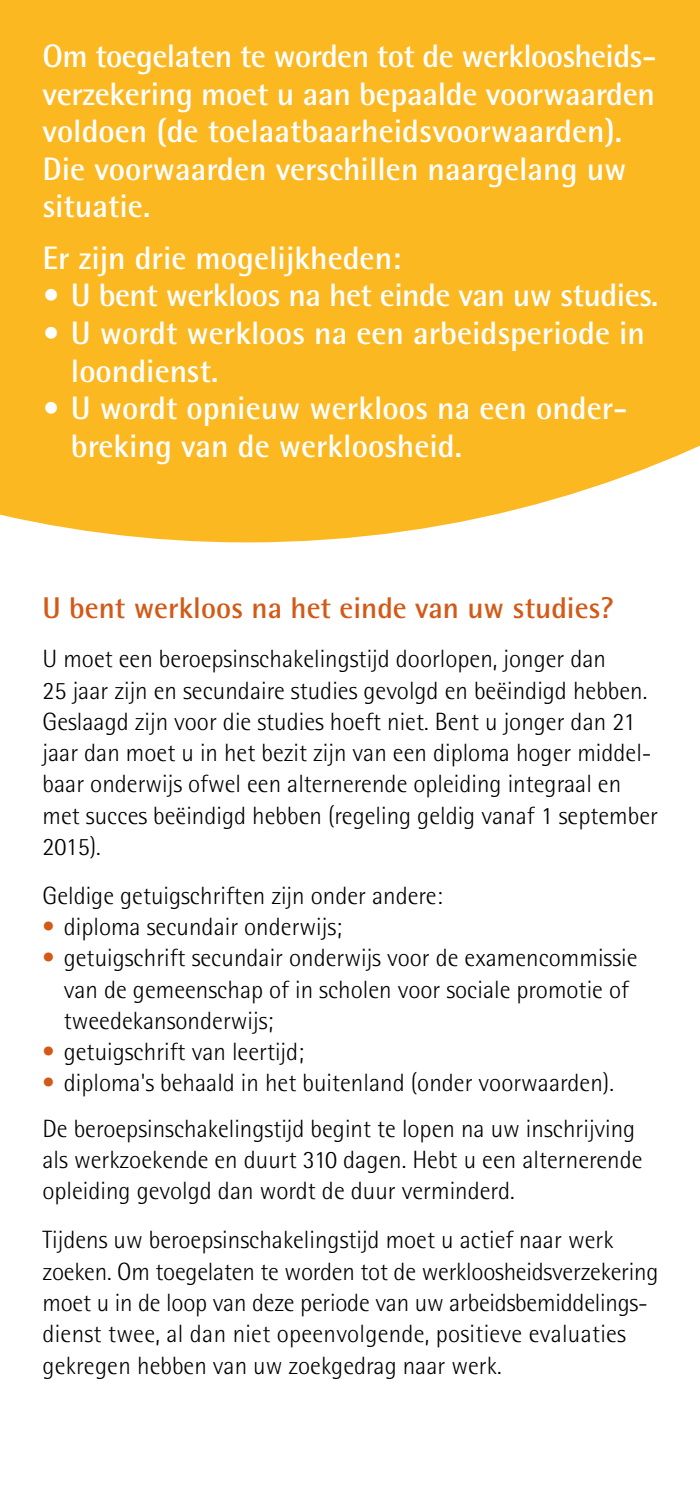
<style>
.page{position:relative;width:700px;height:1489px;background:#fff}
.page>*{position:absolute;margin:0;border:0;box-sizing:border-box;transform-origin:0 0}
.t1{font:700 32.5px/37.5px "Rotis Semi Sans";color:#fff}
.t2{font:700 30px "Rotis Semi Sans";color:#d35917}
.t3{font:300 25px/31.2px "Rotis Semi Sans";color:#000}
.s1{color:#d35917}
</style>
<div class="page">
<div style="left:0;top:0;width:700px;height:542px;background:#fbb821"></div>
<h1 class="t1" style="left:43px;top:37px;width:615px">Om toegelaten te worden tot de werkloosheids&shy;verzekering moet u aan bepaalde voorwaarden voldoen (de toelaatbaarheidsvoorwaarden).<br>Die voorwaarden verschillen naargelang uw situatie.</h1>
<h1 class="t1" style="left:43px;top:239px;width:360px">Er zijn drie mogelijkheden:</h1>
<h1 class="t1" style="left:43px;top:276px;width:617px">• U bent werkloos na het einde van uw studies.</h1>
<h1 class="t1" style="left:71px;top:314px;width:575px;text-indent:-28px">• U wordt werkloos na een arbeidsperiode in loondienst.</h1>
<h1 class="t1" style="left:71px;top:389px;width:558px;text-indent:-28px">• U wordt opnieuw werkloos na een onder&shy;breking van de werkloosheid.</h1>
<p class="t2" style="left:43px;top:589px;width:573px">U bent werkloos na het einde van uw studies?</p>
<p class="t3" style="left:43px;top:643px;width:617px">U moet een beroepsinschakelingstijd doorlopen, jonger dan<br>25 jaar zijn en secundaire studies gevolgd en beëindigd hebben.<br>Geslaagd zijn voor die studies hoeft niet. Bent u jonger dan 21 jaar dan moet u in het bezit zijn van een diploma hoger middel&shy;baar onderwijs ofwel een alternerende opleiding integraal en met succes beëindigd hebben (regeling geldig vanaf 1 september 2015).</p>
<p class="t3" style="left:43px;top:879px;width:402px">Geldige getuigschriften zijn onder andere:</p>
<p class="t3" style="left:43px;top:911px;width:301px"><span class="s1">•</span> diploma secundair onderwijs;</p>
<p class="t3" style="left:64px;top:942px;width:575px;text-indent:-21px"><span class="s1">•</span> getuigschrift secundair onderwijs voor de examencommissie van de gemeenschap of in scholen voor sociale promotie of tweedekansonderwijs;</p>
<p class="t3" style="left:43px;top:1036px;width:263px"><span class="s1">•</span> getuigschrift van leertijd;</p>
<p class="t3" style="left:43px;top:1060px;width:594px;line-height:45.5px"><span class="s1">•</span> diploma's behaald in het buitenland (onder voorwaarden).<br>De beroepsinschakelingstijd begint te lopen na uw inschrijving</p>
<p class="t3" style="left:43px;top:1143px;width:601px">als werkzoekende en duurt 310 dagen. Hebt u een alternerende opleiding gevolgd dan wordt de duur verminderd.</p>
<p class="t3" style="left:43px;top:1224px;width:617px">Tijdens uw beroepsinschakelingstijd moet u actief naar werk zoeken. Om toegelaten te worden tot de werkloosheidsverzekering moet u in de loop van deze periode van uw arbeidsbemiddelings&shy;dienst twee, al dan niet opeenvolgende, positieve evaluaties gekregen hebben van uw zoekgedrag naar werk.</p>
</div>
